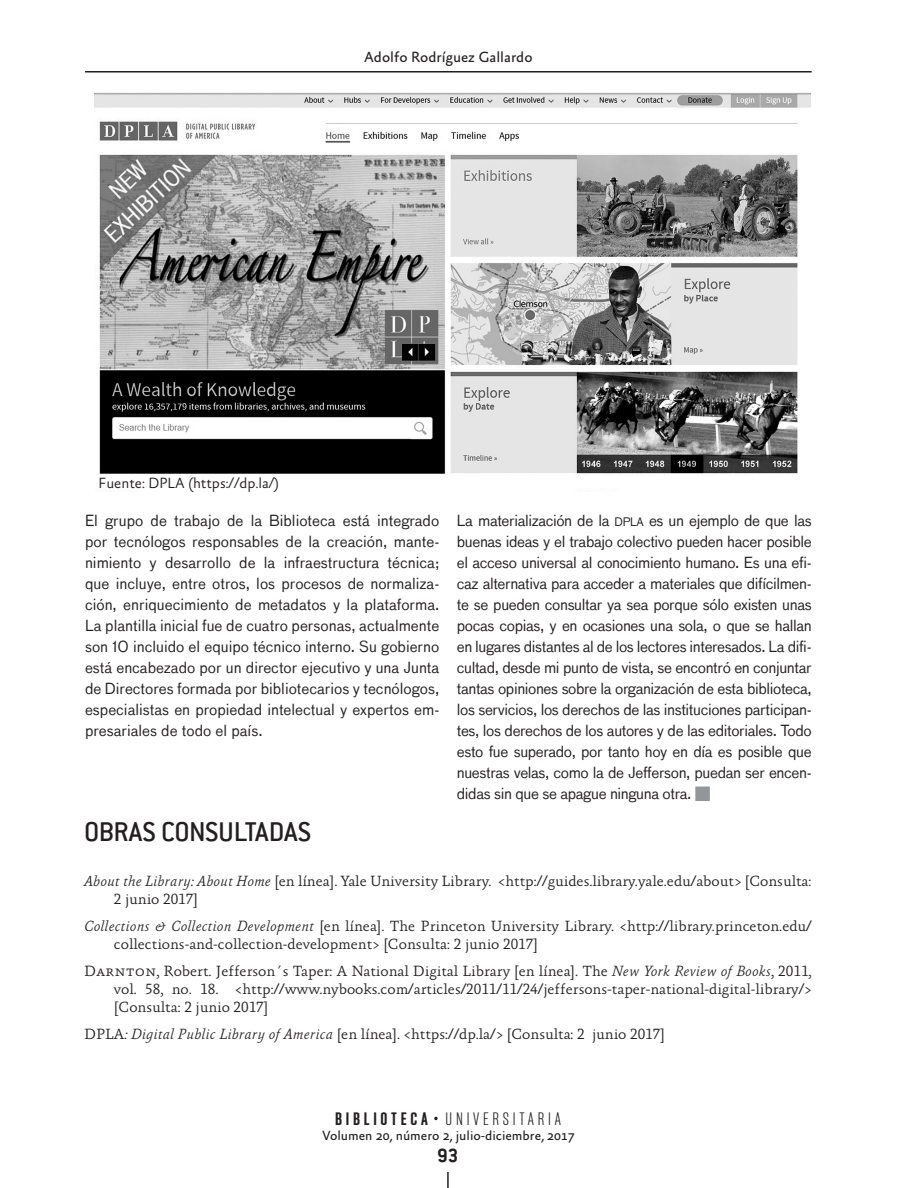
<style>
.page{position:relative;width:918px;height:1188px;background:#fff}
.page>*{position:absolute;margin:0;border:0;box-sizing:border-box;transform-origin:0 0}
.iniciales_-_resumen{font:500 30px "Conduit ITC";letter-spacing:-.015em;color:#231f20}
.t1{font:700 21px "Conduit ITC";color:#231f20}
.t2{font:300 18px "Solido Compressed";letter-spacing:.21em;color:#231f20}
.Cuerpo_-_parrafo_esp{font:15px/21px "Bau LF";letter-spacing:-.02em;color:#231f20;text-align:justify}
.Bibliografia{font:300 15px/18px "Absara TF";color:#231f20}
.Pie_de_foto{font:300 15px "Absara Sans";color:#231f20}
.Cornisa_-_autor{font:15px "Absara Sans";color:#231f20}
.t3{font:13.5px "Absara Sans";color:#231f20}
.s1{font-size:11.55px}
.s2{color:#939598}
.s3{font-style:italic}
.s4{font-family:"Absara TF Light SC";font-weight:400}
.s5{font-weight:700}
</style>
<div class="page">
<svg style="left:434px;top:1117px;width:4px;height:3px"></svg>
<svg style="left:447px;top:1172px;width:2px;height:16px"></svg>
<hr style="left:85px;top:71px;width:727px;height:2px;background:#231f20">
<img style="left:94px;top:93px;width:716px;height:381px">
<p class="Cornisa_-_autor" style="left:364px;top:49px;width:170px">Adolfo Rodríguez Gallardo</p>
<p class="Pie_de_foto" style="left:99px;top:475px;width:182px">Fuente: DPLA (https://dp.la/)</p>
<p class="Cuerpo_-_parrafo_esp" style="left:85px;top:510px;width:356px">El grupo de trabajo de la Biblioteca está integrado por tecnólogos responsables de la creación, mante&shy;nimiento y desarrollo de la infraestructura técnica; que incluye, entre otros, los procesos de normaliza&shy;ción, enriquecimiento de metadatos y la plataforma.<br>La plantilla inicial fue de cuatro personas, actualmente son 10 incluido el equipo técnico interno. Su gobierno está encabezado por un director ejecutivo y una Junta de Directores formada por bibliotecarios y tecnólogos, especialistas en propiedad intelectual y expertos em&shy;presariales de todo el país.</p>
<p class="Cuerpo_-_parrafo_esp" style="left:457px;top:510px;width:356px">La materialización de la <span class="s1">dpla</span> es un ejemplo de que las buenas ideas y el trabajo colectivo pueden hacer posible el acceso universal al conocimiento humano. Es una efi&shy;caz alternativa para acceder a materiales que difícilmen&shy;te se pueden consultar ya sea porque sólo existen unas pocas copias, y en ocasiones una sola, o que se hallan en lugares distantes al de los lectores interesados. La difi&shy;cultad, desde mi punto de vista, se encontró en conjuntar tantas opiniones sobre la organización de esta biblioteca, los servicios, los derechos de las instituciones participan&shy;tes, los derechos de los autores y de las editoriales. Todo esto fue superado, por tanto hoy en día es posible que nuestras velas, como la de Jefferson, puedan ser encen&shy;didas sin que se apague ninguna otra. <span class="s2">■</span></p>
<p class="iniciales_-_resumen" style="left:84px;top:815px;width:228px">OBRAS CONSULTADAS</p>
<p class="Bibliografia" style="left:114px;top:873px;width:699px;text-indent:-30px"><span class="s3">About the Library: About Home</span> [en línea]. Yale University Library. &lt;http://guides.library.yale.edu/about&gt; [Consulta:<br>2 junio 2017]</p>
<p class="Bibliografia" style="left:114px;top:918px;width:699px;text-indent:-30px"><span class="s3">Collections &amp; Collection Development</span> [en línea]. The Princeton University Library. &lt;http://library.princeton.edu/ collections-and-collection-development&gt; [Consulta: 2 junio 2017]</p>
<p class="Bibliografia" style="left:114px;top:963px;width:699px;text-align:justify;text-indent:-30px"><span class="s4">Darnton</span>, Robert. Jefferson´s Taper: A National Digital Library [en línea]. The <span class="s3">New York Review of Books</span>, 2011, vol. 58, no. 18. &lt;http://www.nybooks.com/articles/2011/11/24/jeffersons-taper-national-digital-library/&gt; [Consulta: 2 junio 2017]</p>
<p class="Bibliografia" style="left:84px;top:1026px;width:582px"><span class="s4">DPLA</span><span class="s3">: Digital Public Library of America</span> [en línea]. &lt;https://dp.la/&gt; [Consulta: 2 junio 2017]</p>
<p class="t2" style="left:335px;top:1109px;width:227px"><span class="s5">BIBLIOTECA</span> UNIVERSITARIA</p>
<h2 class="t1" style="left:437px;top:1143px;width:23px">93</h2>
<p class="t3" style="left:322px;top:1128px;width:254px">Volumen 20, número 2, julio-diciembre, 2017</p>
</div>
